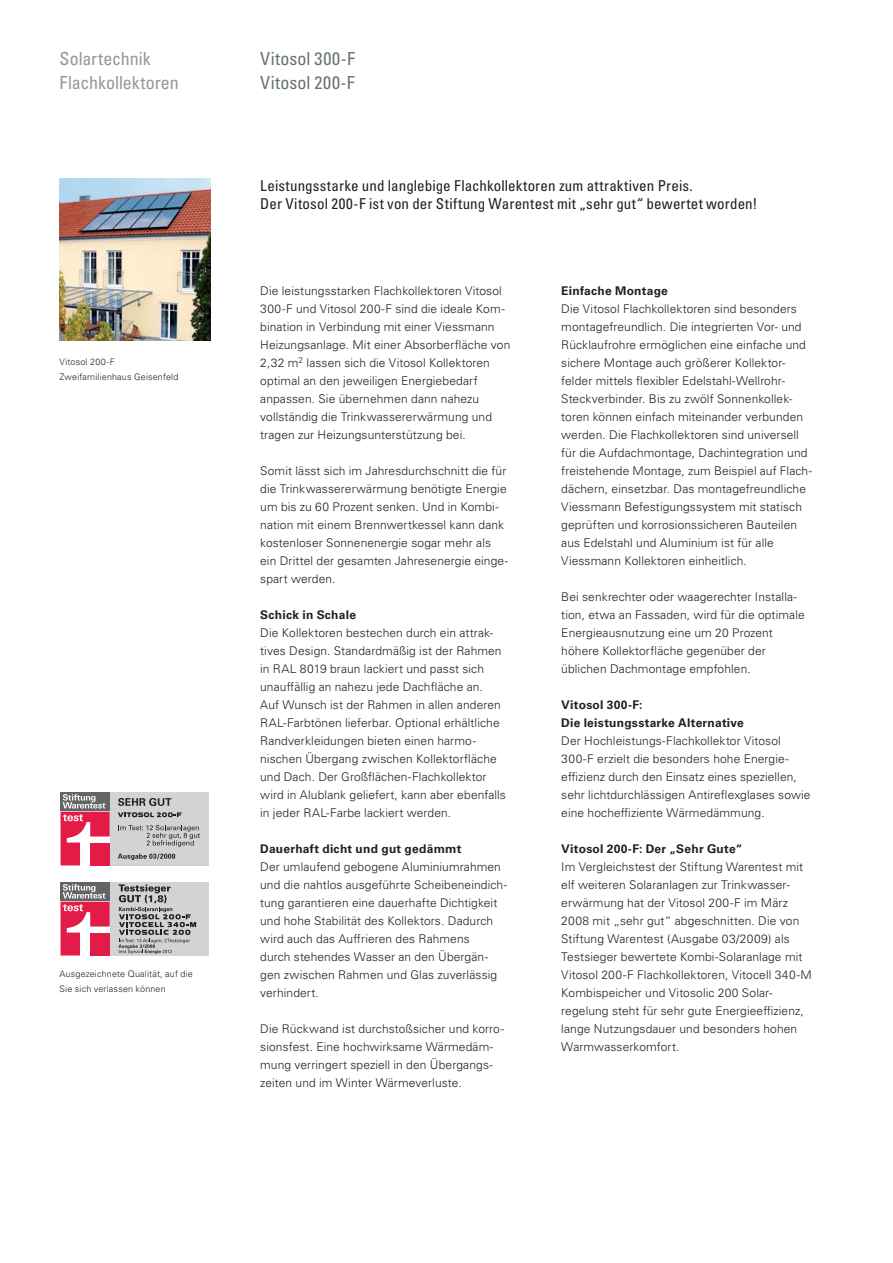
<style>
.page{position:relative;width:893px;height:1263px;background:#fff}
.page>*{position:absolute;margin:0;border:0;box-sizing:border-box;transform-origin:0 0}
.t1{font:condensed 18px/24px "Univers LTCYR 57";letter-spacing:-.005em;color:#90999a}
.t2{font:condensed 18px/24px "Univers LTCYR 57";letter-spacing:.02em;color:#697374}
.t3{font:condensed 15px/18px "Univers LTCYR 57";letter-spacing:.01em;color:#231f20}
.t4{font:300 12px/18px "Univers LTCYR 45";letter-spacing:.01em;color:#231f20}
.t5{font:700 12px/18px "Univers LTCYR 65";letter-spacing:.02em;color:#231f20}
.t6{font:300 9px/15px "Univers LTCYR 45";letter-spacing:.015em;color:#231f20}
</style>
<div class="page">
<img style="left:60px;top:179px;width:150px;height:162px">
<div style="left:60px;top:791px;width:150px;height:75px;background:#d1d3d4"></div>
<div style="left:61px;top:792px;width:49px;height:18px;background:#636466"></div>
<svg style="left:61px;top:794px;width:49px;height:71px"></svg>
<svg style="left:118px;top:798px;width:53px;height:8px"></svg>
<svg style="left:118px;top:812px;width:64px;height:5px"></svg>
<svg style="left:118px;top:825px;width:82px;height:22px"></svg>
<svg style="left:118px;top:853px;width:57px;height:7px"></svg>
<div style="left:60px;top:881px;width:150px;height:75px;background:#d1d3d4"></div>
<div style="left:61px;top:882px;width:49px;height:18px;background:#636466"></div>
<svg style="left:61px;top:884px;width:49px;height:71px"></svg>
<svg style="left:118px;top:884px;width:78px;height:70px"></svg>
<h1 class="t1" style="left:60px;top:48px;width:121px">Solartechnik<br>Flachkollektoren</h1>
<h1 class="t2" style="left:260px;top:48px;width:96px">Vitosol 300-F<br>Vitosol 200-F</h1>
<p class="t6" style="left:60px;top:355px;width:120px">Vitosol 200-F<br>Zweifamilienhaus Geisenfeld</p>
<p class="t6" style="left:60px;top:967px;width:135px">Ausgezeichnete Qualität, auf die<br>Sie sich verlassen können</p>
<p class="t3" style="left:260px;top:177px;width:499px">Leistungsstarke und langlebige Flachkollektoren zum attraktiven Preis.<br>Der Vitosol 200-F ist von der Stiftung Warentest mit „sehr gut“ bewertet worden!</p>
<p class="t4" style="left:260px;top:283px;width:252px">Die leistungsstarken Flachkollektoren Vitosol 300-F und Vitosol 200-F sind die ideale Kom&shy;bination in Verbindung mit einer Viessmann Heizungsanlage. Mit einer Absorberfläche von 2,32 m<sup>2</sup> lassen sich die Vitosol Kollektoren optimal an den jeweiligen Energie bedarf anpassen. Sie übernehmen dann nahezu vollständig die Trinkwassererwärmung und tragen zur Heizungsunterstützung bei.</p>
<p class="t4" style="left:260px;top:463px;width:249px">Somit lässt sich im Jahresdurchschnitt die für die Trinkwassererwärmung benötigte Energie um bis zu 60 Prozent senken. Und in Kombi&shy;nation mit einem Brennwertkessel kann dank kostenloser Sonnenenergie sogar mehr als ein Drittel der gesamten Jahresenergie einge&shy;spart werden.</p>
<p class="t5" style="left:260px;top:607px;width:97px">Schick in Schale</p>
<p class="t4" style="left:260px;top:625px;width:247px">Die Kollektoren bestechen durch ein attrak&shy;tives Design. Standardmäßig ist der Rahmen in RAL 8019 braun lackiert und passt sich unauffällig an nahezu jede Dachfläche an.<br>Auf Wunsch ist der Rahmen in allen anderen RAL-Farbtönen lieferbar. Optional erhältliche Randverkleidungen bieten einen harmo&shy;nischen Übergang zwischen Kollektorfläche und Dach. Der Großflächen-Flachkollektor wird in Alublank geliefert, kann aber ebenfalls in jeder RAL-Farbe lackiert werden.</p>
<p class="t5" style="left:260px;top:841px;width:203px">Dauerhaft dicht und gut gedämmt</p>
<p class="t4" style="left:260px;top:859px;width:248px">Der umlaufend gebogene Aluminiumrahmen und die nahtlos ausgeführte Scheibeneindich&shy;tung garantieren eine dauerhafte Dichtigkeit und hohe Stabilität des Kollektors. Dadurch wird auch das Auffrieren des Rahmens<br>durch stehendes Wasser an den Übergän&shy;gen zwischen Rahmen und Glas zuverlässig verhindert.</p>
<p class="t4" style="left:260px;top:1021px;width:245px">Die Rückwand ist durchstoßsicher und korro&shy;sionsfest. Eine hochwirksame Wärmedäm&shy;mung verringert speziell in den Übergangs&shy;zeiten und im Winter Wärmeverluste.</p>
<p class="t5" style="left:561px;top:283px;width:108px">Einfache Montage</p>
<p class="t4" style="left:561px;top:301px;width:252px">Die Vitosol Flachkollektoren sind besonders montagefreundlich. Die integrierten Vor- und Rücklaufrohre ermöglichen eine einfache und sichere Montage auch größerer Kollektor&shy;felder mittels flexibler Edelstahl-Wellrohr-Steckverbinder. Bis zu zwölf Sonnenkollek&shy;toren können einfach miteinander verbunden werden. Die Flachkollektoren sind universell für die Aufdachmontage, Dachintegration und freistehende Montage, zum Beispiel auf Flach&shy;dächern, einsetzbar. Das montagefreundliche Viessmann Befestigungssystem mit statisch geprüften und korrosionssicheren Bauteilen aus Edelstahl und Aluminium ist für alle Viessmann Kollektoren einheitlich.</p>
<p class="t4" style="left:561px;top:589px;width:245px">Bei senkrechter oder waagerechter Installa&shy;tion, etwa an Fassaden, wird für die optimale Energieausnutzung eine um 20 Prozent höhere Kollektorfläche gegenüber der üblichen Dachmontage empfohlen.</p>
<p class="t5" style="left:561px;top:697px;width:184px">Vitosol 300-F:<br>Die leistungsstarke Alternative</p>
<p class="t4" style="left:561px;top:733px;width:251px">Der Hochleistungs-Flachkollektor Vitosol 300-F erzielt die besonders hohe Energie&shy;effizienz durch den Einsatz eines speziellen, sehr lichtdurchlässigen Antireflexglases sowie eine hocheffiziente Wärmedämmung.</p>
<p class="t5" style="left:561px;top:841px;width:183px">Vitosol 200-F: Der „Sehr Gute“</p>
<p class="t4" style="left:561px;top:859px;width:252px">Im Vergleichstest der Stiftung Warentest mit elf weiteren Solaranlagen zur Trinkwasser&shy;erwärmung hat der Vitosol 200-F im März 2008 mit „sehr gut“ abgeschnitten. Die von Stiftung Warentest (Ausgabe 03/2009) als Testsieger bewertete Kombi-Solaranlage mit Vitosol 200-F Flachkollektoren, Vitocell 340-M Kombispeicher und Vitosolic 200 Solar&shy;regelung steht für sehr gute Energie effizienz, lange Nutzungsdauer und besonders hohen Warmwasserkomfort.</p>
</div>
